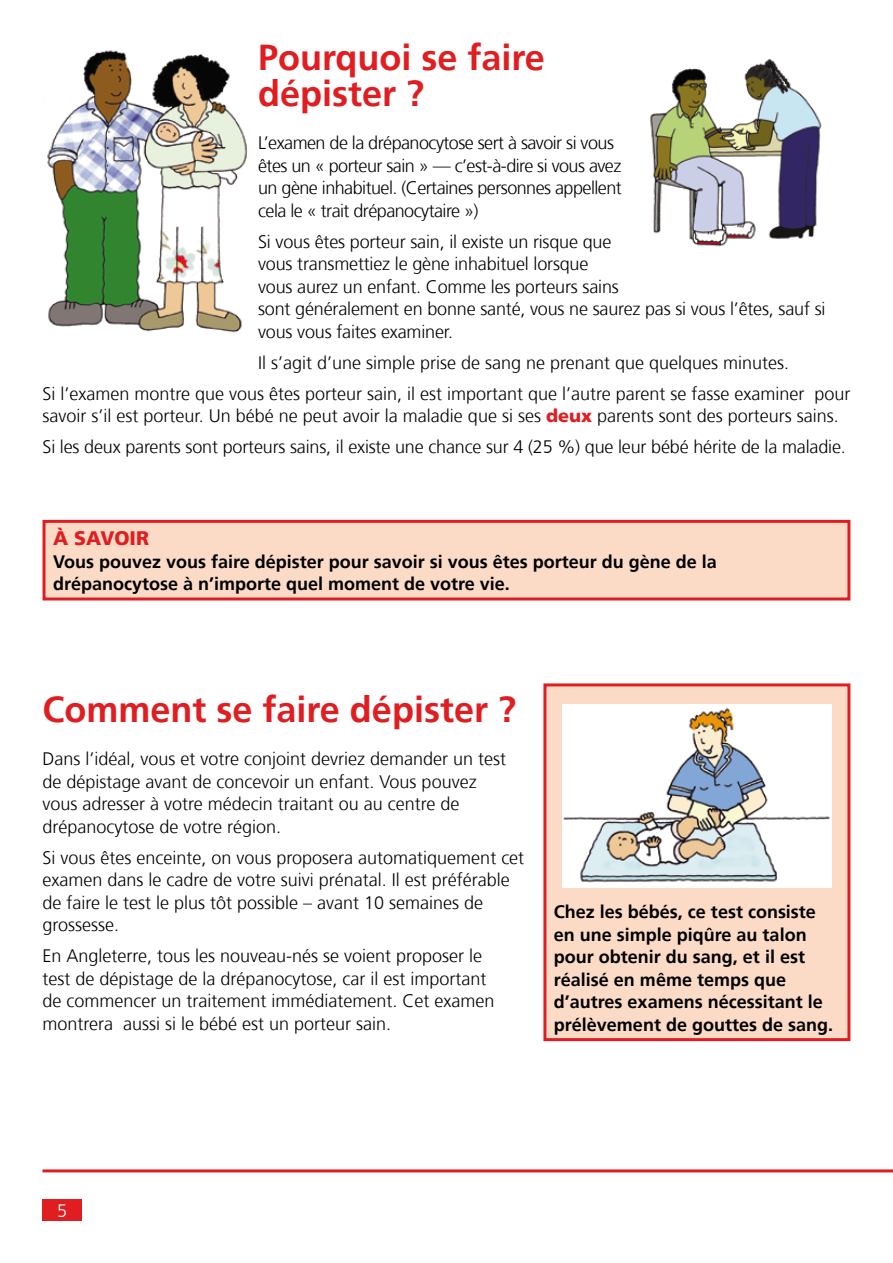
<style>
.page{position:relative;width:893px;height:1263px;background:#fff}
.page>*{position:absolute;margin:0;border:0;box-sizing:border-box;transform-origin:0 0}
.t1{font:700 36px/36px "Frutiger";color:#e01e22}
.t2{font:900 19.5px "Frutiger";color:#e01e22}
.t3{font:300 18px/22.5px "Frutiger";color:#000}
.t4{font:700 18px/22.5px "Frutiger";color:#000}
.t5{font:300 18px/22.5px "Frutiger";letter-spacing:-.03em;color:#000}
.t6{font:300 18px "Frutiger";color:#fff}
.s1{font-weight:900;color:#e01e22}
</style>
<div class="page">
<div style="left:44px;top:521px;width:805px;height:78px;background:#fcdbc6"></div>
<div style="left:43px;top:520px;width:807px;height:80px;border:3px solid #e01e22"></div>
<img style="left:47px;top:50px;width:201px;height:283px">
<img style="left:650px;top:59px;width:172px;height:188px">
<div style="left:545px;top:685px;width:304px;height:355px;background:#fcdbc6"></div>
<div style="left:543px;top:683px;width:307px;height:358px;border:3px solid #e01e22"></div>
<img style="left:562px;top:704px;width:270px;height:184px">
<hr style="left:43px;top:1169px;width:850px;height:3px;background:#e01e22">
<div style="left:43px;top:1199px;width:39px;height:21px;background:#e01e22"></div>
<h1 class="t1" style="left:258px;top:39px;width:288px">Pourquoi se faire dépister ?</h1>
<p class="t5" style="left:258px;top:132px;width:365px">L’examen de la drépanocytose sert à savoir si vous êtes un « porteur sain » — c’est-à-dire si vous avez un gène inhabituel. (Certaines personnes appellent cela le « trait drépanocytaire »)</p>
<p class="t3" style="left:258px;top:231px;width:569px">Si vous êtes porteur sain, il existe un risque que<br>vous transmettiez le gène inhabituel lorsque<br>vous aurez un enfant. Comme les porteurs sains<br>sont généralement en bonne santé, vous ne saurez pas si vous l’êtes, sauf si vous vous faites examiner.</p>
<p class="t3" style="left:43px;top:347px;width:809px;line-height:31px;text-indent:216px">Il s’agit d’une simple prise de sang ne prenant que quelques minutes.<br>Si l’examen montre que vous êtes porteur sain, il est important que l’autre parent se fasse examiner pour</p>
<p class="t3" style="left:43px;top:401px;width:805px;line-height:31px">savoir s’il est porteur. Un bébé ne peut avoir la maladie que si ses <span class="s1">deux</span> parents sont des porteurs sains.<br>Si les deux parents sont porteurs sains, il existe une chance sur 4 (25 %) que leur bébé hérite de la maladie.</p>
<p class="t2" style="left:53px;top:526px;width:98px">À SAVOIR</p>
<p class="t4" style="left:53px;top:550px;width:665px">Vous pouvez vous faire dépister pour savoir si vous êtes porteur du gène de la drépanocytose à n’importe quel moment de votre vie.</p>
<h1 class="t1" style="left:43px;top:691px;width:475px">Comment se faire dépister ?</h1>
<p class="t3" style="left:43px;top:748px;width:465px">Dans l’idéal, vous et votre conjoint devriez demander un test de dépistage avant de concevoir un enfant. Vous pouvez vous adresser à votre médecin traitant ou au centre de drépanocytose de votre région.</p>
<p class="t3" style="left:43px;top:847px;width:483px">Si vous êtes enceinte, on vous proposera automatiquement cet examen dans le cadre de votre suivi prénatal. Il est préférable de faire le test le plus tôt possible – avant 10 semaines de grossesse.</p>
<p class="t3" style="left:43px;top:945px;width:453px">En Angleterre, tous les nouveau-nés se voient proposer le test de dépistage de la drépanocytose, car il est important de commencer un traitement immédiatement. Cet examen montrera aussi si le bébé est un porteur sain.</p>
<p class="t4" style="left:554px;top:901px;width:281px">Chez les bébés, ce test consiste en une simple piqûre au talon pour obtenir du sang, et il est réalisé en même temps que d’autres examens nécessitant le prélèvement de gouttes de sang.</p>
<p class="t6" style="left:57px;top:1200px;width:12px">5</p>
</div>
